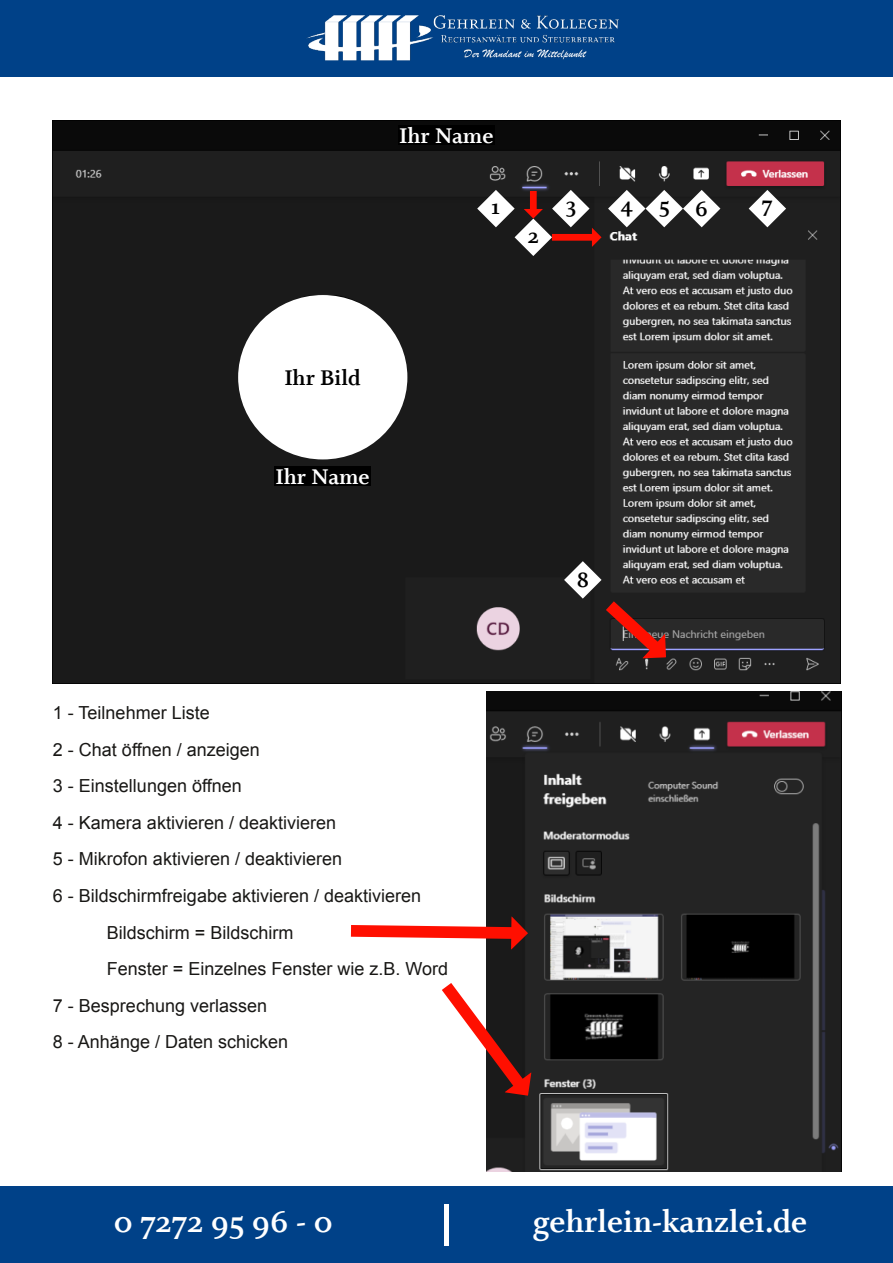
<style>
.page{position:relative;width:893px;height:1263px;background:#fff}
.page>*{position:absolute;margin:0;border:0;box-sizing:border-box;transform-origin:0 0}
.t1{font:34.5px "Whitman Bold Os F";color:#fff}
.t2{font:24px "Whitman Bold Os F";color:#000}
.t3{font:24px "Whitman Bold Os F";color:#fff}
.t4{font:18px "Arial";color:#181715}
</style>
<div class="page">
<div style="left:0;top:0;width:893px;height:77px;background:#004188"></div>
<div style="left:0;top:1186px;width:893px;height:77px;background:#004188"></div>
<div style="left:444px;top:1204px;width:5px;height:41px;background:#fff"></div>
<img style="left:306px;top:15px;width:313px;height:46px">
<img style="left:53px;top:121px;width:787px;height:563px">
<div style="left:238px;top:295px;width:169px;height:164px;background:#fff;border-radius:50%"></div>
<div style="left:274px;top:466px;width:97px;height:20px;background:#000"></div>
<div style="left:398px;top:125px;width:97px;height:20px;background:#000"></div>
<svg style="left:608px;top:190px;width:112px;height:37px"></svg>
<svg style="left:749px;top:190px;width:37px;height:37px"></svg>
<img style="left:487px;top:691px;width:354px;height:480px">
<svg style="left:351px;top:914px;width:177px;height:36px"></svg>
<svg style="left:442px;top:976px;width:89px;height:120px"></svg>
<svg style="left:564px;top:561px;width:102px;height:97px;background:#4d3635"></svg>
<svg style="left:477px;top:190px;width:124px;height:66px"></svg>
<h2 class="t3" style="left:399px;top:126px;width:96px">Ihr Name</h2>
<h2 class="t2" style="left:491px;top:197px;width:11px">1</h2>
<h2 class="t2" style="left:528px;top:226px;width:13px">2</h2>
<h2 class="t2" style="left:566px;top:195px;width:12px">3</h2>
<h2 class="t2" style="left:621px;top:195px;width:89px">456</h2>
<h2 class="t2" style="left:762px;top:195px;width:12px">7</h2>
<h2 class="t2" style="left:284px;top:368px;width:78px">Ihr Bild</h2>
<h2 class="t3" style="left:276px;top:467px;width:96px">Ihr Name</h2>
<p class="t4" style="left:53px;top:706px;width:158px">1 - Teilnehmer Liste</p>
<p class="t4" style="left:53px;top:742px;width:208px">2 - Chat öffnen / anzeigen</p>
<p class="t4" style="left:53px;top:779px;width:190px">3 - Einstellungen öffnen</p>
<p class="t4" style="left:53px;top:816px;width:285px">4 - Kamera aktivieren / deaktivieren</p>
<p class="t4" style="left:53px;top:852px;width:291px">5 - Mikrofon aktivieren / deaktivieren</p>
<p class="t4" style="left:53px;top:889px;width:370px">6 - Bildschirmfreigabe aktivieren / deaktivieren</p>
<p class="t4" style="left:107px;top:925px;width:188px">Bildschirm = Bildschirm</p>
<p class="t4" style="left:107px;top:962px;width:343px">Fenster = Einzelnes Fenster wie z.B. Word</p>
<p class="t4" style="left:53px;top:998px;width:216px">7 - Besprechung verlassen</p>
<p class="t4" style="left:53px;top:1035px;width:237px">8 - Anhänge / Daten schicken</p>
<h2 class="t2" style="left:577px;top:570px;width:14px">8</h2>
<h1 class="t1" style="left:114px;top:1208px;width:220px">072729596-0</h1>
<h1 class="t1" style="left:533px;top:1207px;width:276px">gehrlein-kanzlei.de</h1>
</div>
